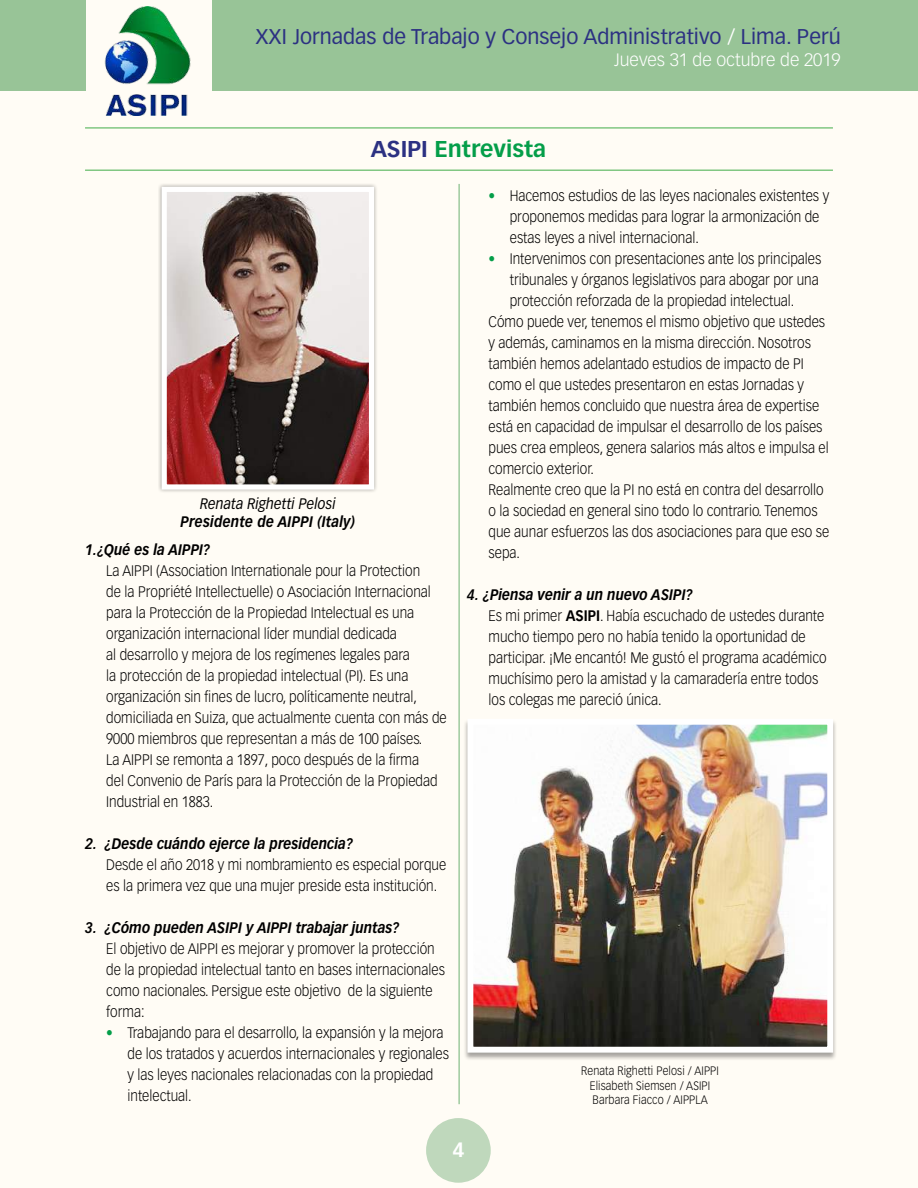
<style>
.page{position:relative;width:918px;height:1188px;background:#fffcf5}
.page>*{position:absolute;margin:0;border:0;box-sizing:border-box;transform-origin:0 0}
.t1{font:700 22.5px "Vectora LH";color:#049e49}
.t2{font:21px "Vectora LH";color:#2c3182}
.t3{font:700 20.4px "Vectora LH";color:#fff}
.t4{font:300 17.7px "Vectora LH";color:#fff}
.t5{font:300 15px/21px "Vectora LH";color:#000;scale:.9 1}
.t6{font:italic 700 15px "Vectora LH";color:#000;scale:.9 1}
.t7{font:italic 15px "Vectora LH";letter-spacing:.01em;color:#000;scale:.9 1}
.t8{font:300 12px/14.4px "Vectora LH";letter-spacing:.01em;color:#000;text-align:center;scale:.9 1}
.s1{color:#fff}
.s2{color:#2c3182}
.s3{color:#049e49}
.s4{font-weight:700;font-style:italic}
.s5{font-weight:700}
</style>
<div class="page">
<div style="left:426px;top:1118px;width:65px;height:65px;background:#bfd8bc;border-radius:50%"></div>
<div style="left:212px;top:0;width:706px;height:91px;background:#98c497"></div>
<div style="left:0;top:0;width:85px;height:91px;background:#98c497"></div>
<img style="left:104px;top:6px;width:87px;height:109px">
<div style="left:158px;top:183px;width:220px;height:310px;background:#000;opacity:.35"></div>
<img style="left:168px;top:193px;width:200px;height:291px">
<div style="left:162px;top:187px;width:212px;height:303px;border:5px solid #fff"></div>
<hr style="left:85px;top:128px;width:748px;height:1px;background:#41ad49">
<hr style="left:85px;top:170px;width:748px;height:1px;background:#41ad49">
<hr style="left:459px;top:184px;width:1px;height:920px;background:#6eb273">
<div style="left:464px;top:719px;width:373px;height:342px;background:#000;opacity:.35"></div>
<img style="left:474px;top:726px;width:352px;height:320px">
<div style="left:467px;top:719px;width:366px;height:334px;border:6px solid #fff"></div>
<h2 class="t2" style="left:255px;top:25px;width:587px">XXI Jornadas de Trabajo y Consejo Administrativo <span class="s1">/</span> Lima. Perú</h2>
<p class="t4" style="left:614px;top:49px;width:228px">Jueves 31 de octubre de 2019</p>
<h1 class="t1" style="left:371px;top:135px;width:177px"><span class="s2">ASIPI</span> Entrevista</h1>
<p class="t7" style="left:200px;top:495px;width:152px">Renata Righetti Pelosi</p>
<p class="t6" style="left:181px;top:512px;width:195px">Presidente de AIPPI (Italy)</p>
<p class="t6" style="left:85px;top:541px;width:141px">1.¿Qué es la AIPPI?</p>
<p class="t5" style="left:106px;top:560px;width:380px">La AIPPI (Association Internationale pour la Protection<br>de la Propriété Intellectuelle) o Asociación Internacional para la Protección de la Propiedad Intelectual es una organización internacional líder mundial dedicada<br>al desarrollo y mejora de los regímenes legales para<br>la protección de la propiedad intelectual (PI). Es una organización sin fines de lucro, políticamente neutral, domiciliada en Suiza, que actualmente cuenta con más de 9000 miembros que representan a más de 100 países.<br>La AIPPI se remonta a 1897, poco después de la firma<br>del Convenio de París para la Protección de la Propiedad Industrial en 1883.</p>
<p class="t6" style="left:85px;top:835px;width:300px">2. ¿Desde cuándo ejerce la presidencia?</p>
<p class="t5" style="left:106px;top:854px;width:379px">Desde el año 2018 y mi nombramiento es especial porque es la primera vez que una mujer preside esta institución.</p>
<p class="t6" style="left:85px;top:919px;width:351px">3. ¿Cómo pueden ASIPI y AIPPI trabajar juntas?</p>
<p class="t5" style="left:106px;top:938px;width:378px">El objetivo de AIPPI es mejorar y promover la protección de la propiedad intelectual tanto en bases internacionales como nacionales. Persigue este objetivo de la siguiente forma:</p>
<p class="t5" style="left:128px;top:1022px;width:359px;text-indent:-21px"><span class="s3">•</span> Trabajando para el desarrollo, la expansión y la mejora de los tratados y acuerdos internacionales y regionales y las leyes nacionales relacionadas con la propiedad intelectual.</p>
<p class="t5" style="left:510px;top:185px;width:356px;text-indent:-21px"><span class="s3">•</span> Hacemos estudios de las leyes nacionales existentes y proponemos medidas para lograr la armonización de estas leyes a nivel internacional.</p>
<p class="t5" style="left:489px;top:248px;width:371px"><span class="s3">•</span> Intervenimos con presentaciones ante los principales</p>
<p class="t5" style="left:510px;top:269px;width:345px">tribunales y órganos legislativos para abogar por una</p>
<p class="t5" style="left:510px;top:290px;width:318px">protección reforzada de la propiedad intelectual.</p>
<p class="t5" style="left:489px;top:311px;width:376px">Cómo puede ver, tenemos el mismo objetivo que ustedes</p>
<p class="t5" style="left:489px;top:332px;width:360px">y además, caminamos en la misma dirección. Nosotros</p>
<p class="t5" style="left:489px;top:353px;width:352px">también hemos adelantado estudios de impacto de PI</p>
<p class="t5" style="left:489px;top:374px;width:352px">como el que ustedes presentaron en estas Jornadas y</p>
<p class="t5" style="left:489px;top:395px;width:369px">también hemos concluido que nuestra área de expertise</p>
<p class="t5" style="left:489px;top:416px;width:373px">está en capacidad de impulsar el desarrollo de los países</p>
<p class="t5" style="left:489px;top:437px;width:380px">pues crea empleos, genera salarios más altos e impulsa el</p>
<p class="t5" style="left:489px;top:458px;width:119px">comercio exterior.</p>
<p class="t5" style="left:489px;top:479px;width:374px">Realmente creo que la PI no está en contra del desarrollo</p>
<p class="t5" style="left:489px;top:500px;width:367px">o la sociedad en general sino todo lo contrario. Tenemos</p>
<p class="t5" style="left:489px;top:521px;width:380px">que aunar esfuerzos las dos asociaciones para que eso se</p>
<p class="t5" style="left:489px;top:542px;width:37px">sepa.</p>
<p class="t5" style="left:489px;top:584px;width:377px;text-indent:-21px"><span class="s4">4. ¿Piensa venir a un nuevo ASIPI?<br></span>Es mi primer <span class="s5">ASIPI</span>. Había escuchado de ustedes durante mucho tiempo pero no había tenido la oportunidad de participar. ¡Me encantó! Me gustó el programa académico muchísimo pero la amistad y la camaradería entre todos los colegas me pareció única.</p>
<p class="t8" style="left:581px;top:1064px;width:155px">Renata Righetti Pelosi / AIPPI<br>Elisabeth Siemsen / ASIPI<br>Barbara Fiacco / AIPPLA</p>
<h3 class="t3" style="left:452px;top:1137px;width:14px">4</h3>
</div>
